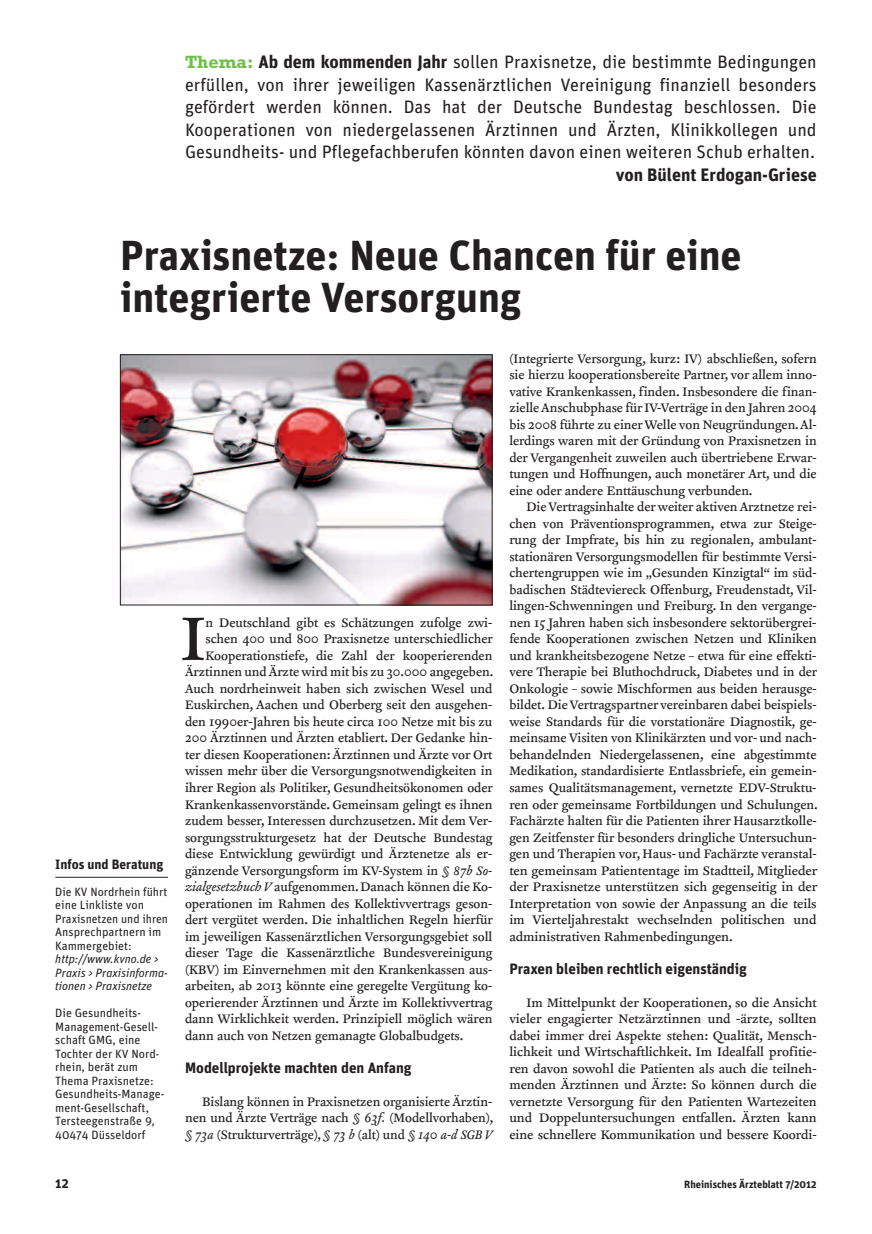
<style>
.page{position:relative;width:872px;height:1234px;background:#fff}
.page>*{position:absolute;margin:0;border:0;box-sizing:border-box;transform-origin:0 0}
.t1{font:70.65px "Clifford Nine Roman";color:#231f20}
.t2{font:700 42px/42px "Unit";color:#231f20}
.t3{font:18px/22.5px "Unit";color:#231f20;text-align:justify}
.t4{font:700 18px "Unit";color:#231f20}
.t5{font:700 15px "Unit";color:#231f20}
.t6{font:14.25px/16.5px "Clifford Nine Roman";color:#231f20;text-align:justify}
.t7{font:700 13.5px "Unit";color:#231f20}
.t8{font:12px/13.5px "Unit";color:#231f20}
.t9{font:italic 12px/13.5px "Unit";color:#231f20}
.t10{font:700 10.5px "Unit";color:#231f20}
.s1{font-family:"Rockwell";font-weight:700;color:#70bf4c}
.s2{font-weight:700}
.s3{font-family:"Clifford Nine";font-style:italic}
</style>
<div class="page">
<img style="left:122px;top:356px;width:368px;height:247px">
<div style="left:120px;top:354px;width:372px;height:251px;border:1px solid #231f20"></div>
<hr style="left:55px;top:876px;width:113px;height:1px;background:#231f20">
<p class="t3" style="left:185px;top:52px;width:633px"><span class="s1">Thema:</span> <span class="s2">Ab dem kommenden Jahr</span> sollen Praxisnetze, die bestimmte Bedingungen erfüllen, von ihrer jeweiligen Kassenärztlichen Vereinigung finanziell besonders gefördert werden können. Das hat der Deutsche Bundestag beschlossen. Die Kooperationen von niedergelassenen Ärztinnen und Ärzten, Klinikkollegen und Gesundheits- und Pflegefachberufen könnten davon einen weiteren Schub erhalten.</p>
<p class="t4" style="left:615px;top:168px;width:202px">von Bülent Erdogan-Griese</p>
<h2 class="t2" style="left:120px;top:238px;width:623px">Praxisnetze: Neue Chancen für eine integrierte Versorgung</h2>
<p class="t7" style="left:55px;top:859px;width:109px">Infos und Beratung</p>
<p class="t8" style="left:55px;top:885px;width:114px">Die KV Nordrhein führt eine Linkliste von<br>Praxisnetzen und ihren<br>Ansprechpartnern im<br>Kammergebiet:</p>
<p class="t9" style="left:55px;top:952px;width:114px">http://www.kvno.de &gt;<br>Praxis &gt; Praxisinforma&shy;tionen &gt; Praxisnetze</p>
<p class="t8" style="left:55px;top:1007px;width:111px">Die Gesundheits-<br>Management-Gesell&shy;schaft GMG, eine<br>Tochter der KV Nord&shy;rhein, berät zum<br>Thema Praxisnetze:<br>Gesundheits-Manage&shy;ment-Gesellschaft,<br>Tersteegenstraße 9,<br>40474 Düsseldorf</p>
<h1 class="t1" style="left:181px;top:602px;width:26px">I</h1>
<p class="t6" style="left:205px;top:614px;width:288px">n Deutschland gibt es Schätzungen zufolge zwi-</p>
<p class="t6" style="left:205px;top:631px;width:289px">schen 400 und 800 Praxisnetze unterschiedlicher</p>
<p class="t6" style="left:205px;top:647px;width:288px">Kooperationstiefe, die Zahl der kooperierenden</p>
<p class="t6" style="left:185px;top:664px;width:310px">Ärztinnen undÄrzte wird mit bis zu 30.000 angegeben.</p>
<p class="t6" style="left:185px;top:680px;width:309px">Auch nordrheinweit haben sich zwischen Wesel und</p>
<p class="t6" style="left:185px;top:697px;width:309px">Euskirchen, Aachen und Oberberg seit den ausgehen-</p>
<p class="t6" style="left:185px;top:713px;width:309px">den 1990er-Jahren bis heute circa 100 Netze mit bis zu</p>
<p class="t6" style="left:185px;top:730px;width:309px">200 Ärztinnen und Ärzten etabliert. Der Gedanke hin-</p>
<p class="t6" style="left:185px;top:746px;width:309px">ter diesen Kooperationen:Ärztinnen und Ärzte vor Ort</p>
<p class="t6" style="left:185px;top:763px;width:309px">wissen mehr über die Versorgungsnotwendigkeiten in</p>
<p class="t6" style="left:185px;top:779px;width:309px">ihrer Region als Politiker, Gesundheitsökonomen oder</p>
<p class="t6" style="left:185px;top:796px;width:309px">Krankenkassenvorstände. Gemeinsam gelingt es ihnen</p>
<p class="t6" style="left:185px;top:812px;width:309px">zudem besser, Interessen durchzusetzen. Mit dem Ver-</p>
<p class="t6" style="left:185px;top:829px;width:309px">sorgungsstrukturgesetz hat der Deutsche Bundestag</p>
<p class="t6" style="left:185px;top:845px;width:309px">diese Entwicklung gewürdigt und Ärztenetze als er-</p>
<p class="t6" style="left:185px;top:862px;width:309px">gänzende Versorgungsform im KV-System in <span class="s3">§ 87b So-</span></p>
<p class="t6" style="left:185px;top:878px;width:309px"><span class="s3">zialgesetzbuch V</span> aufgenommen.Danach können die Ko-</p>
<p class="t6" style="left:185px;top:895px;width:309px">operationen im Rahmen des Kollektivvertrags geson-</p>
<p class="t6" style="left:185px;top:911px;width:309px">dert vergütet werden. Die inhaltlichen Regeln hierfür</p>
<p class="t6" style="left:185px;top:928px;width:309px">im jeweiligen Kassenärztlichen Versorgungsgebiet soll</p>
<p class="t6" style="left:185px;top:944px;width:309px">dieser Tage die Kassenärztliche Bundesvereinigung</p>
<p class="t6" style="left:185px;top:961px;width:309px">(KBV) im Einvernehmen mit den Krankenkassen aus-</p>
<p class="t6" style="left:185px;top:977px;width:309px">arbeiten, ab 2013 könnte eine geregelte Vergütung ko-</p>
<p class="t6" style="left:185px;top:994px;width:309px">operierender Ärztinnen und Ärzte im Kollektivvertrag</p>
<p class="t6" style="left:185px;top:1010px;width:309px">dann Wirklichkeit werden. Prinzipiell möglich wären</p>
<p class="t6" style="left:185px;top:1027px;width:280px">dann auch von Netzen gemanagte Globalbudgets.</p>
<p class="t5" style="left:185px;top:1061px;width:228px">Modellprojekte machten den Anfang</p>
<p class="t6" style="left:185px;top:1093px;width:310px;text-indent:17px">Bislang können in Praxisnetzen organisierte Ärztin&shy;nen und Ärzte Verträge nach <span class="s3">§ 63f.</span> (Modellvorhaben), <span class="s3">§ 73a</span> (Strukturverträge), <span class="s3">§ 73 b</span> (alt) und <span class="s3">§ 140 a-d SGB V</span></p>
<p class="t6" style="left:509px;top:350px;width:309px">(Integrierte Versorgung, kurz: IV) abschließen, sofern sie hierzu kooperationsbereite Partner, vor allem inno&shy;vative Krankenkassen, finden. Insbesondere die finan&shy;zielleAnschubphase fürIV-Verträge in den Jahren 2004 bis 2008 führte zu einerWelle von Neugründungen.Al&shy;lerdings waren mit der Gründung von Praxisnetzen in der Vergangenheit zuweilen auch übertriebene Erwar&shy;tungen und Hoffnungen, auch monetärer Art, und die eine oder andere Enttäuschung verbunden.</p>
<p class="t6" style="left:509px;top:499px;width:310px;text-indent:17px">DieVertragsinhalte der weiter aktiven Arztnetze rei&shy;chen von Präventionsprogrammen, etwa zur Steige&shy;rung der Impfrate, bis hin zu regionalen, ambulant&shy;stationären Versorgungsmodellen für bestimmte Versi&shy;chertengruppen wie im „Gesunden Kinzigtal“ im süd&shy;badischen Städteviereck Offenburg, Freudenstadt, Vil&shy;lingen-Schwenningen und Freiburg. In den vergange&shy;nen 15 Jahren haben sich insbesondere sektorübergrei&shy;fende Kooperationen zwischen Netzen und Kliniken und krankheitsbezogene Netze – etwa für eine effekti&shy;vere Therapie bei Bluthochdruck, Diabetes und in der Onkologie – sowie Mischformen aus beiden herausge&shy;bildet. DieVertragspartner vereinbaren dabei beispiels&shy;weise Standards für die vorstationäre Diagnostik, ge&shy;meinsame Visiten von Klinikärzten und vor- und nach&shy;behandelnden Niedergelassenen, eine abgestimmte Medikation, standardisierte Entlassbriefe, ein gemein&shy;sames Qualitätsmanagement, vernetzte EDV-Struktu&shy;ren oder gemeinsame Fortbildungen und Schulungen.<br>Fachärzte halten für die Patienten ihrer Hausarztkolle&shy;gen Zeitfenster für besonders dringliche Untersuchun&shy;gen und Therapien vor, Haus- und Fachärzte veranstal&shy;ten gemeinsam Patiententage im Stadtteil, Mitglieder der Praxisnetze unterstützen sich gegenseitig in der Interpretation von sowie der Anpassung an die teils im Vierteljahrestakt wechselnden politischen und administrativen Rahmenbedingungen.</p>
<p class="t5" style="left:509px;top:962px;width:239px">Praxen bleiben rechtlich eigenständig</p>
<p class="t6" style="left:509px;top:994px;width:309px;text-indent:17px">Im Mittelpunkt der Kooperationen, so die Ansicht vieler engagierter Netzärztinnen und -ärzte, sollten dabei immer drei Aspekte stehen: Qualität, Mensch&shy;lichkeit und Wirtschaftlichkeit. Im Idealfall profitie&shy;ren davon sowohl die Patienten als auch die teilneh&shy;menden Ärztinnen und Ärzte: So können durch die vernetzte Versorgung für den Patienten Wartezeiten und Doppeluntersuchungen entfallen. Ärzten kann eine schnellere Kommunikation und bessere Koordi-</p>
<p class="t7" style="left:55px;top:1178px;width:15px">12</p>
<p class="t10" style="left:684px;top:1180px;width:134px">Rheinisches Ärzteblatt 7/2012</p>
</div>
